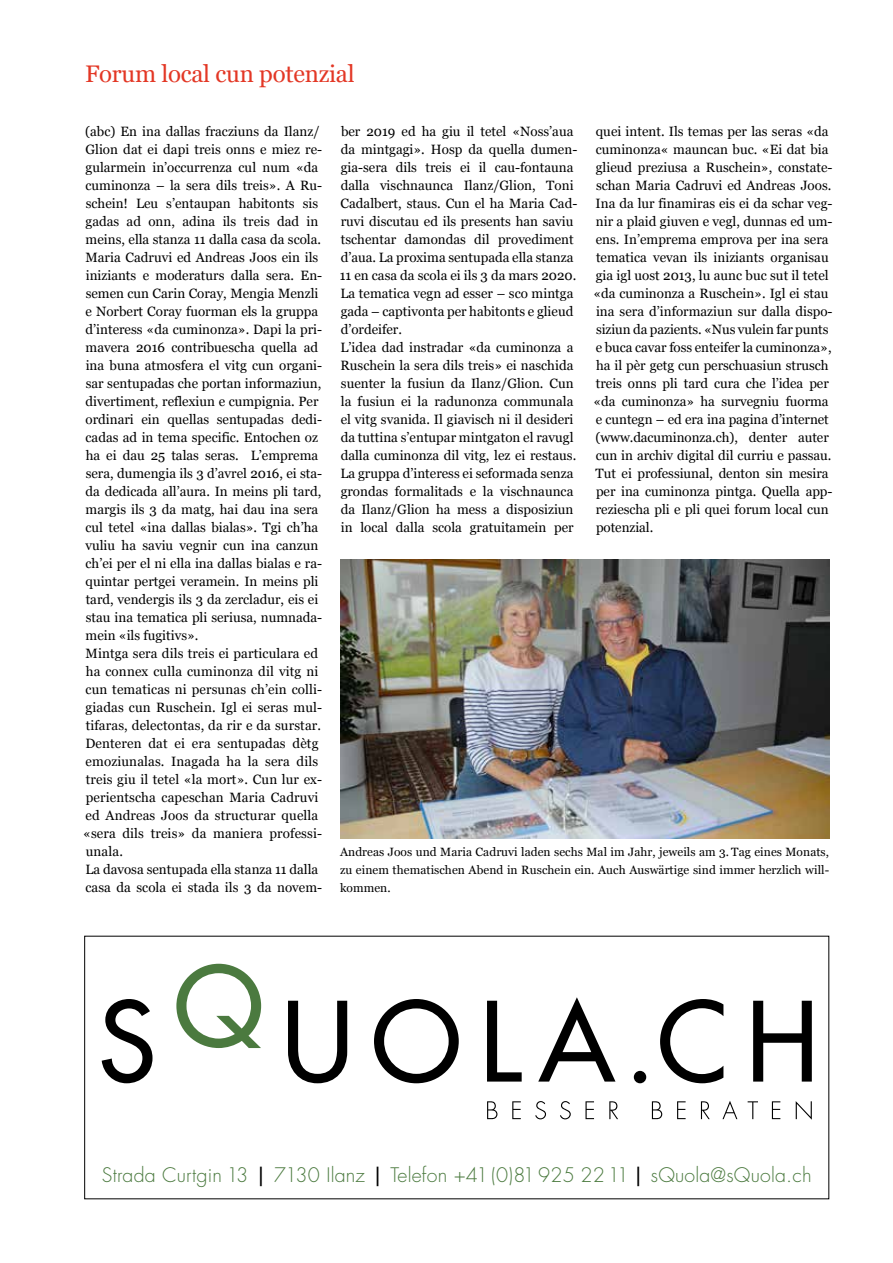
<style>
.page{position:relative;width:893px;height:1263px;background:#fff}
.page>*{position:absolute;margin:0;border:0;box-sizing:border-box;transform-origin:0 0}
.t1{font:24px "Vani";letter-spacing:-.01em;color:#e33725}
.t2{font:300 19.5px "Futura";letter-spacing:.01em;color:#4b7a3f}
.t3{font:13.5px/18px "Vani";color:#000}
.t4{font:12px/18px "Vani";letter-spacing:.005em;color:#000;text-align:justify}
.s1{font-weight:400;color:#000}
</style>
<div class="page">
<img style="left:340px;top:560px;width:489px;height:278px">
<svg style="left:487px;top:1101px;width:10px;height:18px"></svg>
<svg style="left:512px;top:1101px;width:9px;height:18px"></svg>
<svg style="left:535px;top:1101px;width:11px;height:18px"></svg>
<svg style="left:560px;top:1101px;width:11px;height:18px"></svg>
<svg style="left:585px;top:1101px;width:9px;height:18px"></svg>
<svg style="left:609px;top:1101px;width:9px;height:18px"></svg>
<svg style="left:652px;top:1101px;width:10px;height:18px"></svg>
<svg style="left:677px;top:1101px;width:9px;height:18px"></svg>
<svg style="left:701px;top:1101px;width:9px;height:18px"></svg>
<svg style="left:722px;top:1101px;width:15px;height:18px"></svg>
<svg style="left:748px;top:1101px;width:10px;height:18px"></svg>
<svg style="left:772px;top:1101px;width:8px;height:18px"></svg>
<svg style="left:796px;top:1101px;width:16px;height:19px"></svg>
<svg style="left:102px;top:999px;width:51px;height:84px"></svg>
<svg style="left:176px;top:964px;width:85px;height:84px"></svg>
<svg style="left:288px;top:1001px;width:59px;height:82px"></svg>
<svg style="left:374px;top:999px;width:85px;height:84px"></svg>
<svg style="left:487px;top:1001px;width:35px;height:80px"></svg>
<svg style="left:538px;top:997px;width:77px;height:84px"></svg>
<div style="left:634px;top:1071px;width:12px;height:12px;background:#000;border-radius:50%"></div>
<svg style="left:660px;top:999px;width:63px;height:84px"></svg>
<svg style="left:753px;top:1001px;width:59px;height:80px"></svg>
<h1 class="t1" style="left:85px;top:60px;width:271px">Forum local cun potenzial</h1>
<p class="t3" style="left:83px;top:122px;width:241px">(abc) En ina dallas fracziuns da Ilanz/ Glion dat ei dapi treis onns e miez re&shy;gularmein in’occurrenza cul num «da cuminonza – la sera dils treis». A Ru&shy;schein! Leu s’entaupan habitonts sis gadas ad onn, adina ils treis dad in meins, ella stanza 11 dalla casa da scola.<br>Maria Cadruvi ed Andreas Joos ein ils iniziants e moderaturs dalla sera. En&shy;semen cun Carin Coray, Mengia Menzli e Norbert Coray fuorman els la gruppa d’interess «da cuminonza». Dapi la pri&shy;mavera 2016 contribuescha quella ad ina buna atmosfera el vitg cun organi&shy;sar sentupadas che portan informaziun, divertiment, reflexiun e cumpignia. Per ordinari ein quellas sentupadas dedi&shy;cadas ad in tema specific. Entochen oz ha ei dau 25 talas seras. L’emprema sera, dumengia ils 3 d’avrel 2016, ei sta&shy;da dedicada all’aura. In meins pli tard, margis ils 3 da matg, hai dau ina sera cul tetel «ina dallas bialas». Tgi ch’ha vuliu ha saviu vegnir cun ina canzun ch’ei per el ni ella ina dallas bialas e ra&shy;quintar pertgei veramein. In meins pli tard, vendergis ils 3 da zercladur, eis ei stau ina tematica pli seriusa, numnada&shy;mein «ils fugitivs».<br>Mintga sera dils treis ei particulara ed ha connex culla cuminonza dil vitg ni cun tematicas ni persunas ch’ein colli&shy;giadas cun Ruschein. Igl ei seras mul&shy;tifaras, delectontas, da rir e da surstar.<br>Denteren dat ei era sentupadas dètg emoziunalas. Inagada ha la sera dils treis giu il tetel «la mort». Cun lur ex&shy;perientscha capeschan Maria Cadruvi ed Andreas Joos da structurar quella «sera dils treis» da maniera professi&shy;unala.<br>La davosa sentupada ella stanza 11 dalla casa da scola ei stada ils 3 da novem-</p>
<p class="t3" style="left:340px;top:122px;width:239px">ber 2019 ed ha giu il tetel «Noss’aua da mintgagi». Hosp da quella dumen&shy;gia-sera dils treis ei il cau-fontauna dalla vischnaunca Ilanz/Glion, Toni Cadalbert, staus. Cun el ha Maria Cad&shy;ruvi discutau ed ils presents han saviu tschentar damondas dil provediment d’aua. La proxima sentupada ella stanza 11 en casa da scola ei ils 3 da mars 2020.<br>La tematica vegn ad esser – sco mintga gada – captivonta per habitonts e glieud d’ordeifer.<br>L’idea dad instradar «da cuminonza a Ruschein la sera dils treis» ei naschida suenter la fusiun da Ilanz/Glion. Cun la fusiun ei la radunonza communala el vitg svanida. Il giavisch ni il desideri da tuttina s’entupar mintgaton el ravugl dalla cuminonza dil vitg, lez ei restaus.<br>La gruppa d’interess ei seformada senza grondas formalitads e la vischnaunca da Ilanz/Glion ha mess a disposiziun in local dalla scola gratuitamein per</p>
<p class="t3" style="left:593px;top:122px;width:241px">quei intent. Ils temas per las seras «da cuminonza« mauncan buc. «Ei dat bia glieud preziusa a Ruschein», constate&shy;schan Maria Cadruvi ed Andreas Joos.<br>Ina da lur finamiras eis ei da schar veg&shy;nir a plaid giuven e vegl, dunnas ed um&shy;ens. In’emprema emprova per ina sera tematica vevan ils iniziants organisau gia igl uost 2013, lu aunc buc sut il tetel «da cuminonza a Ruschein». Igl ei stau ina sera d’informaziun sur dalla dispo&shy;siziun da pazients. «Nus vulein far punts e buca cavar foss enteifer la cuminonza», ha il pèr getg cun perschuasiun strusch treis onns pli tard cura che l’idea per «da cuminonza» ha survegniu fuorma e cuntegn – ed era ina pagina d’internet (www.dacuminonza.ch), denter auter cun in archiv digital dil curriu e passau.<br>Tut ei professiunal, denton sin mesira per ina cuminonza pintga. Quella app&shy;reziescha pli e pli quei forum local cun potenzial.</p>
<p class="t4" style="left:340px;top:843px;width:491px">Andreas Joos und Maria Cadruvi laden sechs Mal im Jahr, jeweils am 3. Tag eines Monats, zu einem thematischen Abend in Ruschein ein. Auch Auswärtige sind immer herzlich will&shy;kommen.</p>
<h2 class="t2" style="left:102px;top:1163px;width:711px">Strada Curtgin 13 <span class="s1">|</span> 7130 Ilanz <span class="s1">|</span> Telefon +41 (0)81 925 22 11 <span class="s1">|</span> sQuola@sQuola.ch</h2>
</div>
